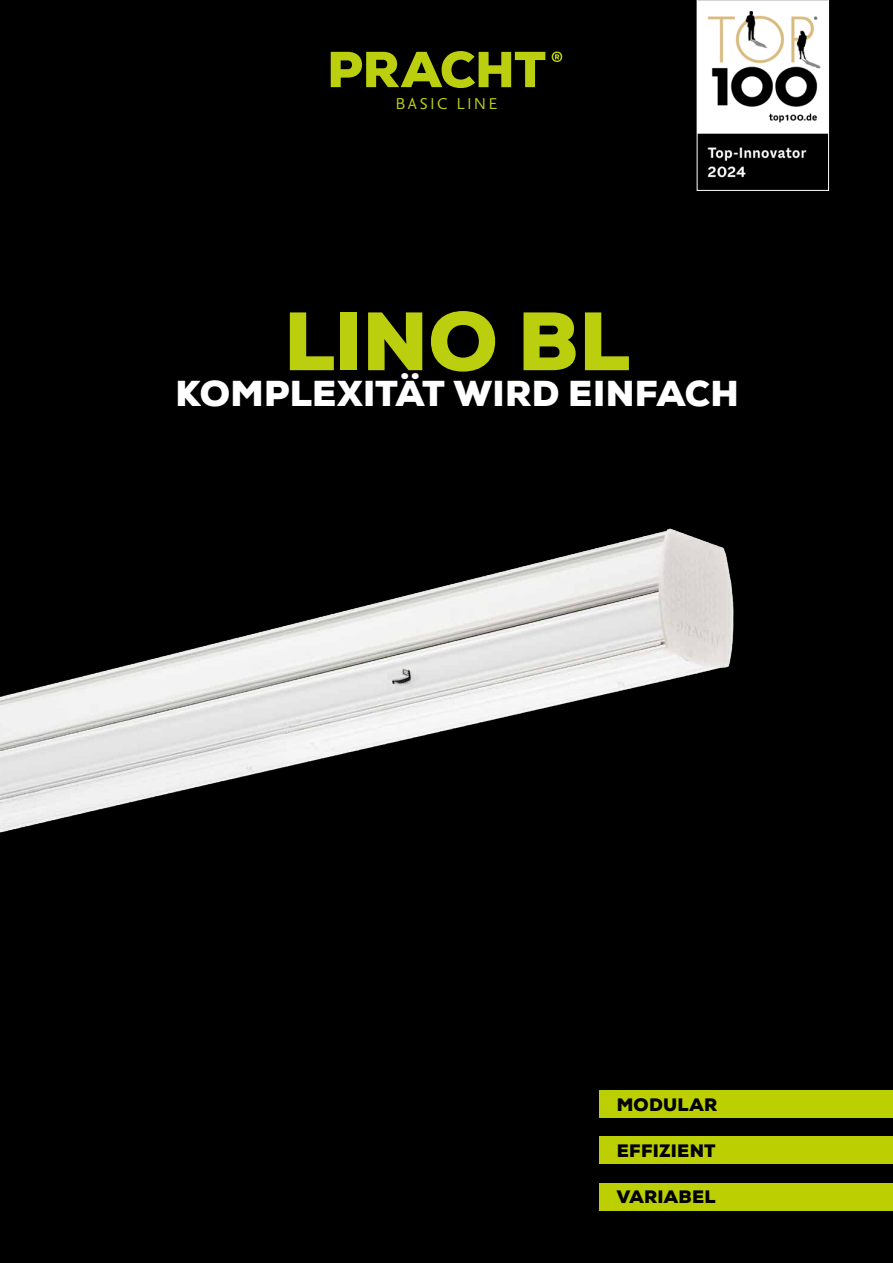
<style>
.page{position:relative;width:893px;height:1263px;background:#000}
.page>*{position:absolute;margin:0;border:0;box-sizing:border-box;transform-origin:0 0}
.t1{font:900 82.5px "Nexa";color:#bccf0f}
.t2{font:900 36px "Nexa";letter-spacing:.005em;color:#fff}
.t3{font:900 18px "Nexa";letter-spacing:.015em;color:#000}
.t4{font:16.5px "Nexus Sans Pro";letter-spacing:.14em;color:#bccf0f}
</style>
<div class="page">
<svg style="left:331px;top:51px;width:231px;height:37px"></svg>
<svg style="left:697px;top:0;width:132px;height:191px"></svg>
<img style="left:0;top:528px;width:734px;height:305px">
<div style="left:600px;top:1090px;width:293px;height:28px;background:#bccf00"></div>
<div style="left:600px;top:1136px;width:293px;height:28px;background:#bccf00"></div>
<div style="left:600px;top:1183px;width:293px;height:27px;background:#bccf00"></div>
<p class="t4" style="left:395px;top:92px;width:104px">BASIC LINE</p>
<h1 class="t1" style="left:284px;top:288px;width:348px">LINO BL</h1>
<h2 class="t2" style="left:175px;top:370px;width:565px">KOMPLEXITÄT WIRD EINFACH</h2>
<p class="t3" style="left:617px;top:1093px;width:102px">MODULAR</p>
<p class="t3" style="left:617px;top:1139px;width:100px">EFFIZIENT</p>
<p class="t3" style="left:617px;top:1185px;width:101px">VARIABEL</p>
</div>
